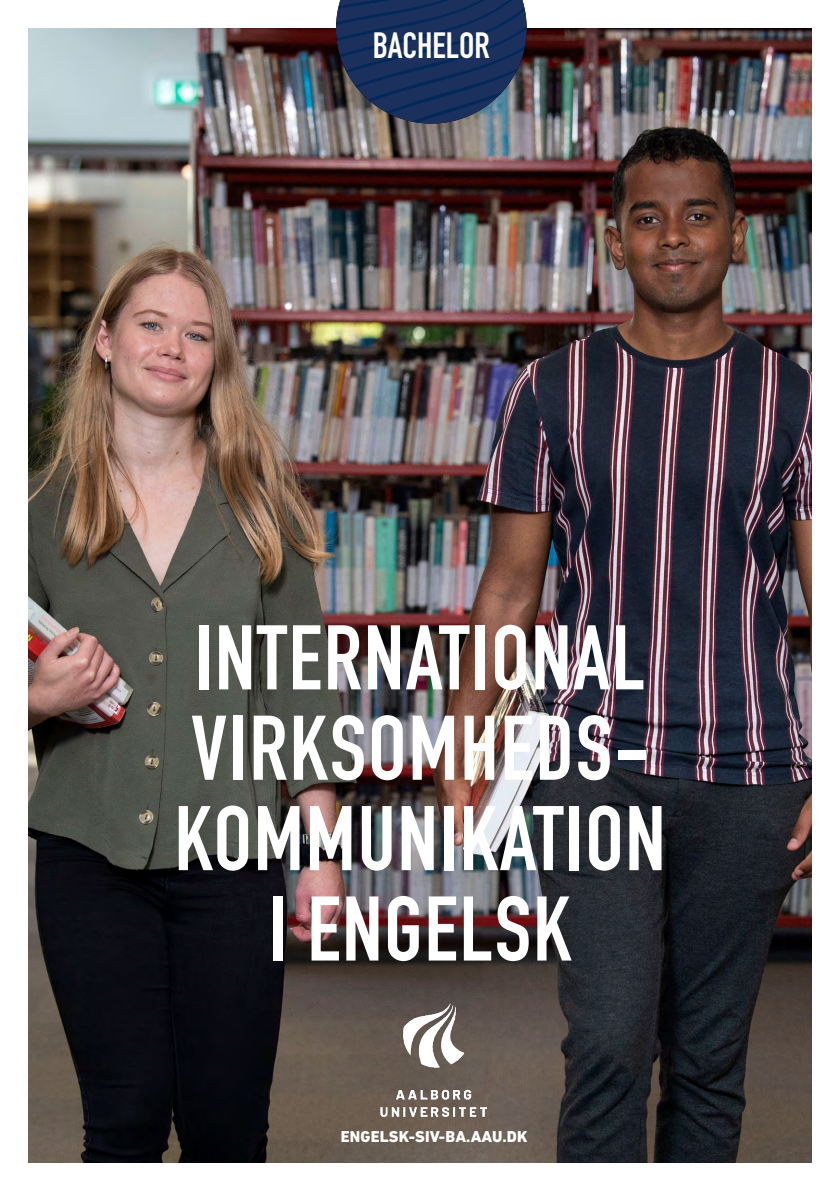
<style>
.page{position:relative;width:840px;height:1191px;background:#fff}
.page>*{position:absolute;margin:0;border:0;box-sizing:border-box;transform-origin:0 0}
.t1{font:700 90px/90.4px "DIN Condensed";letter-spacing:.02em;color:#fff;text-align:center}
.t2{font:700 36px "DIN Condensed";color:#fff}
.t3{font:800 16px "DIN Next LT Pro";letter-spacing:.01em;color:#fff}
</style>
<div class="page">
<img style="left:28px;top:28px;width:783px;height:1134px">
<img style="left:336px;top:0;width:190px;height:124px">
<img style="left:380px;top:1003px;width:107px;height:114px">
<p class="t2" style="left:372px;top:21px;width:118px">BACHELOR</p>
<p class="t1" style="left:174px;top:612px;width:492px">INTERNATIONAL<br>VIRKSOMHEDS-<br>KOMMUNIKATION<br>I ENGELSK</p>
<p class="t3" style="left:340px;top:1127px;width:188px">ENGELSK-SIV-BA.AAU.DK</p>
</div>
